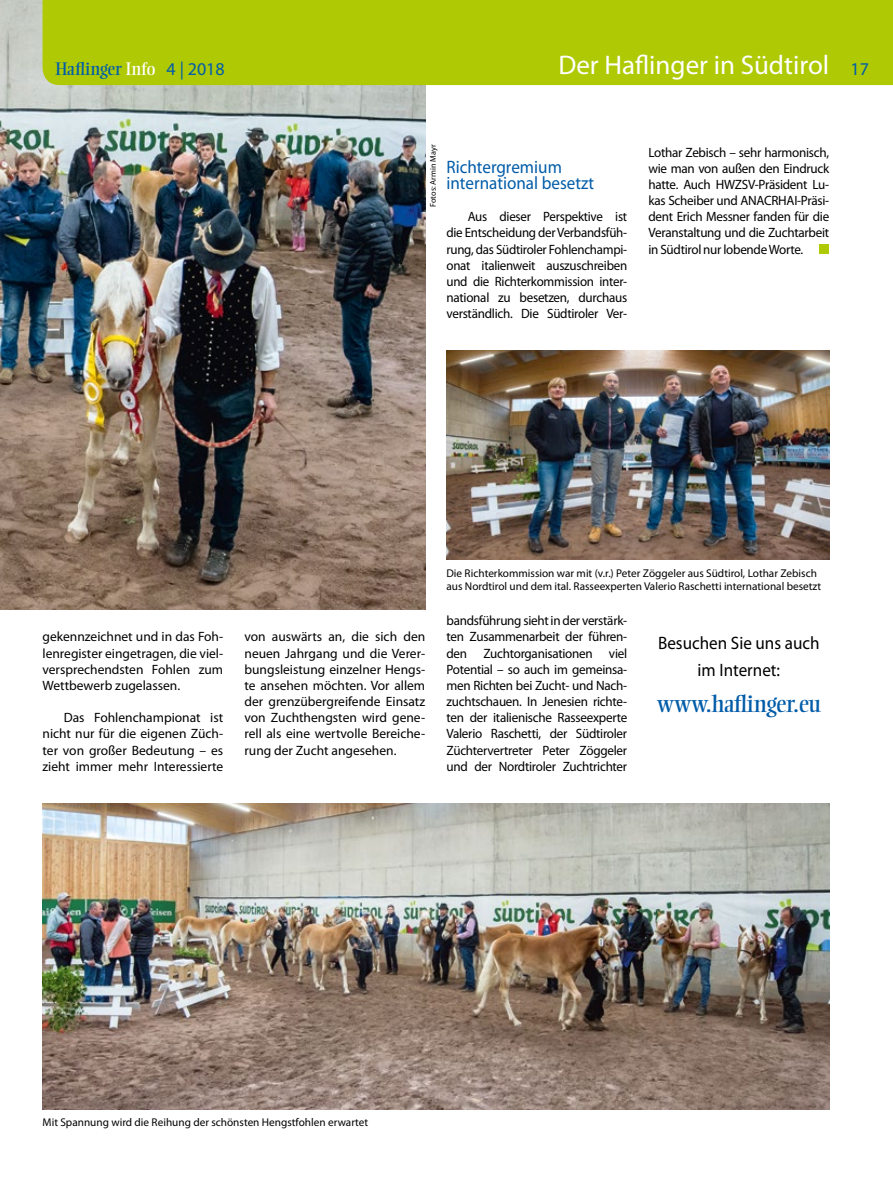
<style>
.page{position:relative;width:893px;height:1191px;background:#fff}
.page>*{position:absolute;margin:0;border:0;box-sizing:border-box;transform-origin:0 0}
.t1{font:27px "Myriad Pro";color:#fff}
.t2{font:24px "Ellington";letter-spacing:-.02em;color:#005ca9}
.t3{font:18px/16.2px "Myriad Pro";color:#005ca9;scale:.95 1}
.t4{font:18px/27px "Myriad Pro";color:#000;text-align:center;scale:.95 1}
.t5{font:18px "Ellington";letter-spacing:-.01em;color:#005ca9}
.t6{font:13.5px/16.2px "Myriad Pro";letter-spacing:-.015em;color:#000;text-align:justify}
.t7{font:13.5px/16.2px "Myriad Pro";letter-spacing:-.015em;color:#000;text-align:justify;scale:.96 1}
.t8{font:11.25px/12.8px "Myriad Pro";color:#000}
.t9{font:8.25px "Myriad Pro";color:#000}
.s1{color:#fff}
.s2{font-family:"Myriad Pro"}
.s3{font-size:18px;color:#005ca9}
</style>
<div class="page">
<img style="left:0;top:0;width:425px;height:609px">
<div style="left:820px;top:244px;width:9px;height:9px;background:#afca05"></div>
<img style="left:446px;top:350px;width:383px;height:210px">
<div style="left:43px;top:0;width:850px;height:85px;background:#afca05"></div>
<img style="left:43px;top:803px;width:786px;height:306px">
<h3 class="t5" style="left:55px;top:58px;width:171px">Haflinger <span class="s1">Info</span> <span class="s2">4 | 2018</span></h3>
<h1 class="t1" style="left:558px;top:48px;width:312px">Der Haflinger in Südtirol <span class="s3">17</span></h1>
<p class="t9" style="left:428px;top:207px;width:64px;rotate:-90deg">Fotos: Armin Mayr</p>
<h3 class="t3" style="left:446px;top:158px;width:157px">Richtergremium international besetzt</h3>
<p class="t7" style="left:446px;top:208px;width:190px;text-indent:21px">Aus dieser Perspektive ist die Entscheidung der Verbandsfüh&shy;rung, das Südtiroler Fohlenchampi&shy;onat italienweit auszuschreiben und die Richterkommission inter&shy;national zu besetzen, durchaus verständlich. Die Südtiroler Ver-</p>
<p class="t6" style="left:648px;top:144px;width:182px">Lothar Zebisch – sehr harmonisch, wie man von außen den Eindruck hatte. Auch HWZSV-Präsident Lu&shy;kas Scheiber und ANACRHAI-Präsi&shy;dent Erich Messner fanden für die Veranstaltung und die Zuchtarbeit in Südtirol nur lobende Worte.</p>
<p class="t6" style="left:43px;top:628px;width:182px">gekennzeichnet und in das Foh&shy;lenregister eingetragen, die viel&shy;versprechendsten Fohlen zum Wettbewerb zugelassen.</p>
<p class="t6" style="left:43px;top:709px;width:182px;text-indent:21px">Das Fohlenchampionat ist nicht nur für die eigenen Züch&shy;ter von großer Bedeutung – es zieht immer mehr Interessierte</p>
<p class="t6" style="left:244px;top:628px;width:182px">von auswärts an, die sich den neuen Jahrgang und die Verer&shy;bungsleistung einzelner Hengs&shy;te ansehen möchten. Vor allem der grenzübergreifende Einsatz von Zuchthengsten wird gene&shy;rell als eine wertvolle Bereiche&shy;rung der Zucht angesehen.</p>
<p class="t8" style="left:446px;top:566px;width:376px">Die Richterkommission war mit (v.r.) Peter Zöggeler aus Südtirol, Lothar Zebisch aus Nordtirol und dem ital. Rasseexperten Valerio Raschetti international besetzt</p>
<p class="t6" style="left:446px;top:612px;width:182px">bandsführung sieht in der verstärk&shy;ten Zusammenarbeit der führen&shy;den Zuchtorganisationen viel Potential – so auch im gemeinsa&shy;men Richten bei Zucht- und Nach&shy;zuchtschauen. In Jenesien richte&shy;ten der italienische Rasseexperte Valerio Raschetti, der Südtiroler Züchtervertreter Peter Zöggeler und der Nordtiroler Zuchtrichter</p>
<h3 class="t4" style="left:658px;top:629px;width:172px">Besuchen Sie uns auch im Internet:</h3>
<h2 class="t2" style="left:656px;top:690px;width:166px">www.haflinger.eu</h2>
<p class="t8" style="left:43px;top:1116px;width:327px">Mit Spannung wird die Reihung der schönsten Hengstfohlen erwartet</p>
</div>
